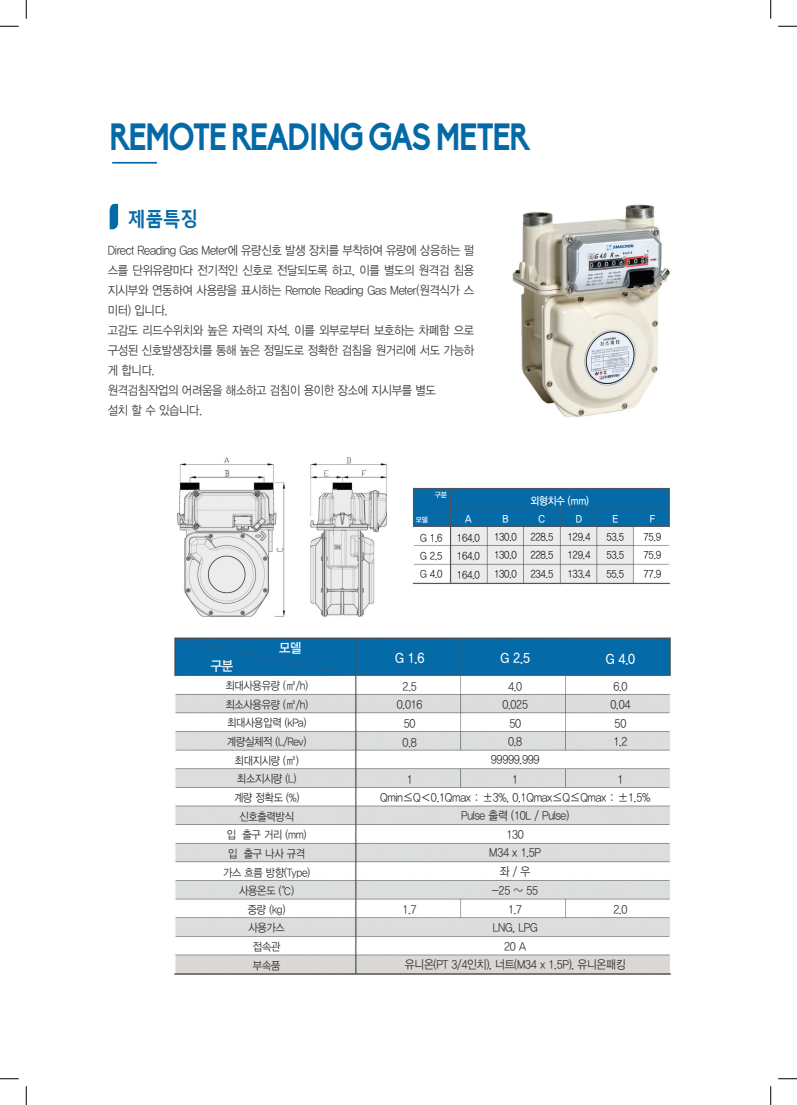
<style>
.page{position:relative;width:797px;height:1105px;background:#fff}
.page>*{position:absolute;margin:0;border:0;box-sizing:border-box;transform-origin:0 0}
.t1{font:700 37.38px "Biko";letter-spacing:-.05em;color:#0469a7;scale:.85 1}
.t2{font:700 20px "Malgun Gothic";color:#0469a7;scale:.9 1}
.t3{font:13.75px "YDIYGO330";color:#fff;scale:.9 1}
.t4{font:12.5px/20px "YDIYGO320";letter-spacing:-.025em;color:#3e3e3f;scale:.9 1}
.t5{font:11.88px/18.6px "YDIYGO320";letter-spacing:-.025em;color:#312f30;text-align:center;scale:.9 1}
.t6{font:11.25px/18.6px "YDIYGO320";letter-spacing:-.025em;color:#312f30;text-align:center;scale:.9 1}
.t7{font:10.62px/18.2px "YDIYGO320";letter-spacing:-.025em;color:#181717;text-align:justify;scale:.9 1}
.t8{font:10.62px "YDIYGO330";letter-spacing:-.025em;color:#fff;scale:.9 1}
.t9{font:7.5px "YDIYGO330";color:#fff;scale:.9 1}
</style>
<div class="page">
<img style="left:109px;top:161px;width:562px;height:814px">
<svg style="left:109px;top:204px;width:9px;height:25px"></svg>
<hr style="left:112px;top:162px;width:45px;height:2px;background:#0469a7">
<svg style="left:0;top:25px;width:19px;height:2px"></svg>
<svg style="left:778px;top:25px;width:19px;height:2px"></svg>
<svg style="left:0;top:1078px;width:19px;height:1px"></svg>
<svg style="left:778px;top:1078px;width:19px;height:1px"></svg>
<svg style="left:25px;top:0;width:2px;height:19px"></svg>
<svg style="left:25px;top:1086px;width:2px;height:19px"></svg>
<svg style="left:770px;top:0;width:1px;height:19px"></svg>
<svg style="left:770px;top:1086px;width:1px;height:19px"></svg>
<h1 class="t1" style="left:110px;top:115px;width:497px">REMOTE READING GAS METER</h1>
<h2 class="t2" style="left:128px;top:206px;width:80px">제품특징</h2>
<p class="t4" style="left:108px;top:240px;width:408px">Direct Reading Gas Meter에 유량신호 발생 장치를 부착하여 유량에 상응하는 펄 스를 단위유량마다 전기적인 신호로 전달되도록 하고, 이를 별도의 원격검 침용 지시부와 연동하여 사용량을 표시하는 Remote Reading Gas Meter(원격식가 스 미터) 입니다.<br>고감도 리드수위치와 높은 자력의 자석, 이를 외부로부터 보호하는 차폐함 으로 구성된 신호발생장치를 통해 높은 정밀도로 정확한 검침을 원거리에 서도 가능하 게 합니다.<br>원격검침작업의 어려움을 해소하고 검침이 용이한 장소에 지시부를 별도<br>설치 할 수 있습니다.</p>
<p class="t3" style="left:211px;top:658px;width:26px">구분</p>
<p class="t3" style="left:279px;top:640px;width:26px">모델</p>
<p class="t9" style="left:435px;top:490px;width:15px">구분</p>
<p class="t9" style="left:416px;top:515px;width:15px">모델</p>
<p class="t7" style="left:420px;top:529px;width:26px">G 1.6<br>G 2.5<br>G 4.0</p>
<p class="t8" style="left:465px;top:513px;width:9px">A</p>
<p class="t7" style="left:457px;top:529px;width:27px">164.0<br>164.0<br>164.0</p>
<p class="t8" style="left:502px;top:513px;width:8px">B</p>
<p class="t7" style="left:494px;top:528px;width:27px">130.0<br>130.0<br>130.0</p>
<p class="t8" style="left:530px;top:494px;width:66px">외형치수 (mm)</p>
<p class="t8" style="left:538px;top:513px;width:9px">C</p>
<p class="t7" style="left:530px;top:528px;width:27px">228.5<br>228.5<br>234.5</p>
<p class="t8" style="left:575px;top:513px;width:9px">D</p>
<p class="t7" style="left:567px;top:528px;width:27px">129.4<br>129.4<br>133.4</p>
<p class="t8" style="left:612px;top:513px;width:8px">E</p>
<p class="t7" style="left:606px;top:528px;width:21px">53.5<br>53.5<br>55.5</p>
<p class="t8" style="left:649px;top:513px;width:7px">F</p>
<p class="t7" style="left:643px;top:528px;width:21px">75.9<br>75.9<br>77.9</p>
<p class="t3" style="left:395px;top:650px;width:34px">G 1.6</p>
<p class="t3" style="left:500px;top:650px;width:34px">G 2.5</p>
<p class="t3" style="left:605px;top:651px;width:34px">G 4.0</p>
<p class="t6" style="left:223px;top:677px;width:98px">최대사용유량 (㎥/h) 최소사용유량 (㎥/h) 최대사용압력 (kPa) 계량실체적 (L/Rev) 최대지시량 (㎥) 최소지시량 (L)<br>계량 정확도 (%) 신호출력방식<br>입 출구 거리 (mm) 입 출구 나사 규격 가스 흐름 방향(Type) 사용온도 (℃)<br>중량 (kg)<br>사용가스<br>접속관<br>부속품</p>
<p class="t5" style="left:610px;top:677px;width:24px">6.0<br>0.04<br>50<br>1.2</p>
<p class="t5" style="left:617px;top:770px;width:8px">1</p>
<p class="t5" style="left:397px;top:677px;width:30px">2.5<br>0.016<br>50<br>0.8</p>
<p class="t5" style="left:407px;top:770px;width:8px">1</p>
<p class="t5" style="left:502px;top:677px;width:30px">4.0<br>0.025<br>50<br>0.8</p>
<p class="t5" style="left:512px;top:770px;width:8px">1</p>
<p class="t5" style="left:491px;top:751px;width:56px">99999.999</p>
<p class="t5" style="left:380px;top:788px;width:302px">Qmin≤Q＜0.1Qmax : ±3%, 0.1Qmax≤Q≤Qmax : ±1.5%<br>Pulse 출력 (10L / Pulse)<br>130<br>M34 x 1.5P<br>좌 / 우<br>-25 ~ 55</p>
<p class="t5" style="left:405px;top:918px;width:247px">LNG, LPG<br>20 A<br>유니온(PT 3/4인치), 너트(M34 x 1.5P), 유니온패킹</p>
<p class="t5" style="left:613px;top:900px;width:17px">2.0</p>
<p class="t5" style="left:508px;top:900px;width:17px">1.7</p>
<p class="t5" style="left:402px;top:900px;width:17px">1.7</p>
</div>
